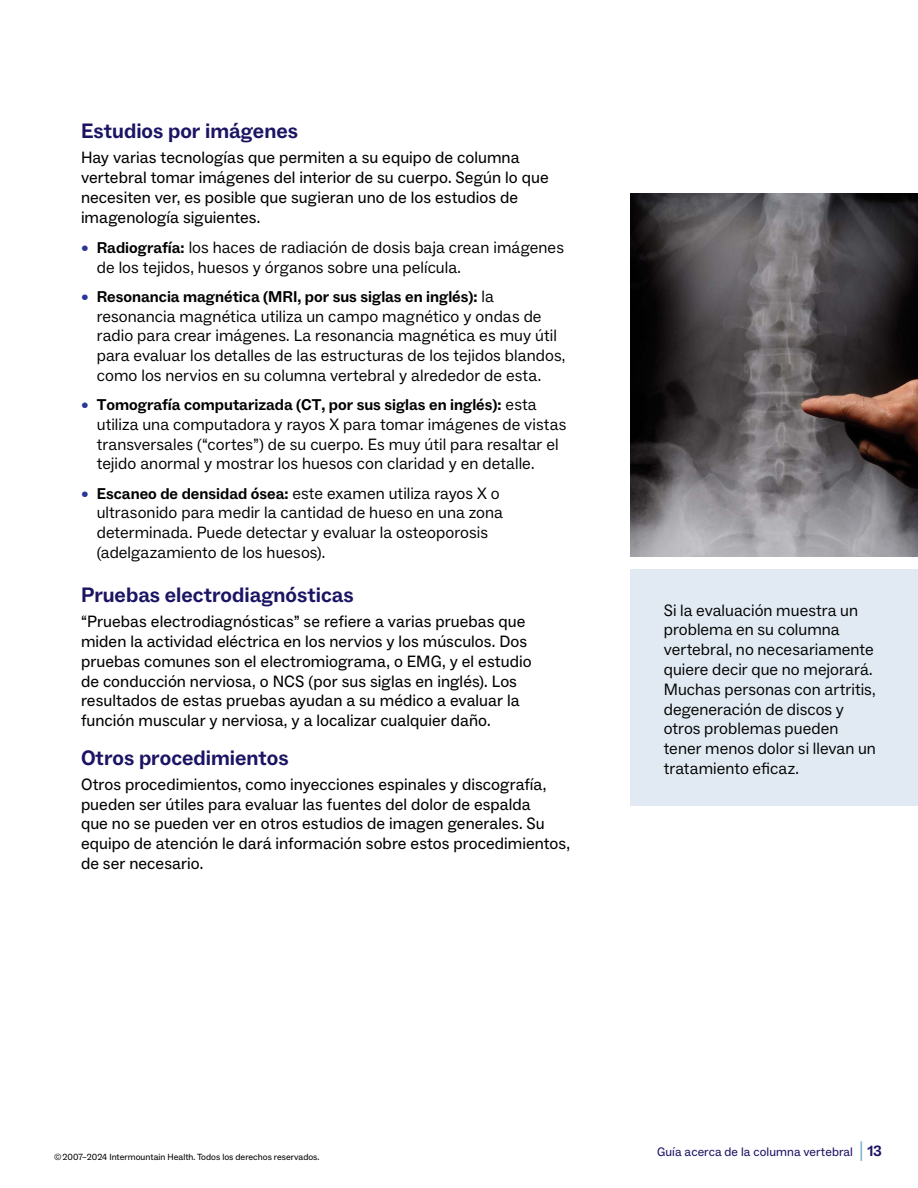
<style>
.page{position:relative;width:918px;height:1188px;background:#fff}
.page>*{position:absolute;margin:0;border:0;box-sizing:border-box;transform-origin:0 0}
.head_3{font:700 21px "ABC Social";color:#1b1464}
.Main_table{font:16.5px/19.8px "ABC Social";letter-spacing:.005em;color:#000}
.main{font:16.5px/19.8px "ABC Social";letter-spacing:.005em;color:#000}
.t1{font:700 15.75px "ABC Social";color:#000}
.t2{font:12.3px "ABC Social";letter-spacing:.01em;color:#1b1464}
.t3{font:9px "ABC Social";letter-spacing:.005em;color:#000}
.s1{font-size:13.5px;color:#293896}
.s2{font-weight:700;font-size:15.75px}
.s3{font-weight:400;font-size:13.5px;color:#293896}
.s4{font-weight:400;font-size:16.5px}
.s5{font-size:19.5px;color:#7cafd1}
.s6{font-weight:700;font-size:15px}
</style>
<div class="page">
<img style="left:630px;top:193px;width:288px;height:363px">
<div style="left:630px;top:569px;width:288px;height:237px;background:#e1eaf2"></div>
<p class="head_3" style="left:81px;top:118px;width:219px">Estudios por imágenes</p>
<p class="main" style="left:81px;top:148px;width:469px">Hay varias tecnologías que permiten a su equipo de columna vertebral tomar imágenes del interior de su cuerpo. Según lo que necesiten ver, es posible que sugieran uno de los estudios de imagenología siguientes.</p>
<p class="Main_table" style="left:97px;top:238px;width:469px;text-indent:-16px"><span class="s1">•</span> <span class="s2">Radiografía:</span> los haces de radiación de dosis baja crean imágenes de los tejidos, huesos y órganos sobre una película.</p>
<p class="t1" style="left:81px;top:287px;width:414px"><span class="s3">•</span> Resonancia magnética (MRI, por sus siglas en inglés): <span class="s4">la</span></p>
<p class="Main_table" style="left:97px;top:306px;width:470px">resonancia magnética utiliza un campo magnético y ondas de radio para crear imágenes. La resonancia magnética es muy útil para evaluar los detalles de las estructuras de los tejidos blandos, como los nervios en su columna vertebral y alrededor de esta.</p>
<p class="t1" style="left:81px;top:395px;width:457px"><span class="s3">•</span> Tomografía computarizada (CT, por sus siglas en inglés): <span class="s4">esta</span></p>
<p class="Main_table" style="left:97px;top:415px;width:471px">utiliza una computadora y rayos X para tomar imágenes de vistas transversales (“cortes”) de su cuerpo. Es muy útil para resaltar el tejido anormal y mostrar los huesos con claridad y en detalle.</p>
<p class="Main_table" style="left:97px;top:483px;width:408px;text-indent:-16px"><span class="s1">•</span> <span class="s2">Escaneo de densidad ósea:</span> este examen utiliza rayos X o ultrasonido para medir la cantidad de hueso en una zona determinada. Puede detectar y evaluar la osteoporosis (adelgazamiento de los huesos).</p>
<p class="head_3" style="left:81px;top:582px;width:274px">Pruebas electrodiagnósticas</p>
<p class="main" style="left:81px;top:612px;width:452px">“Pruebas electrodiagnósticas” se refiere a varias pruebas que miden la actividad eléctrica en los nervios y los músculos. Dos pruebas comunes son el electromiograma, o EMG, y el estudio de conducción nerviosa, o NCS (por sus siglas en inglés). Los resultados de estas pruebas ayudan a su médico a evaluar la función muscular y nerviosa, y a localizar cualquier daño.</p>
<p class="head_3" style="left:81px;top:745px;width:209px">Otros procedimientos</p>
<p class="main" style="left:81px;top:775px;width:491px">Otros procedimientos, como inyecciones espinales y discografía, pueden ser útiles para evaluar las fuentes del dolor de espalda<br>que no se pueden ver en otros estudios de imagen generales. Su equipo de atención le dará información sobre estos procedimientos, de ser necesario.</p>
<p class="Main_table" style="left:664px;top:600px;width:214px">Si la evaluación muestra un problema en su columna vertebral, no necesariamente quiere decir que no mejorará.<br>Muchas personas con artritis, degeneración de discos y otros problemas pueden tener menos dolor si llevan un tratamiento eficaz.</p>
<p class="t3" style="left:54px;top:1152px;width:267px">© 2007–2024 Intermountain Health. Todos los derechos reservados.</p>
<p class="t2" style="left:657px;top:1145px;width:227px">Guía acerca de la columna vertebral <span class="s5">|</span> <span class="s6">13</span></p>
</div>
